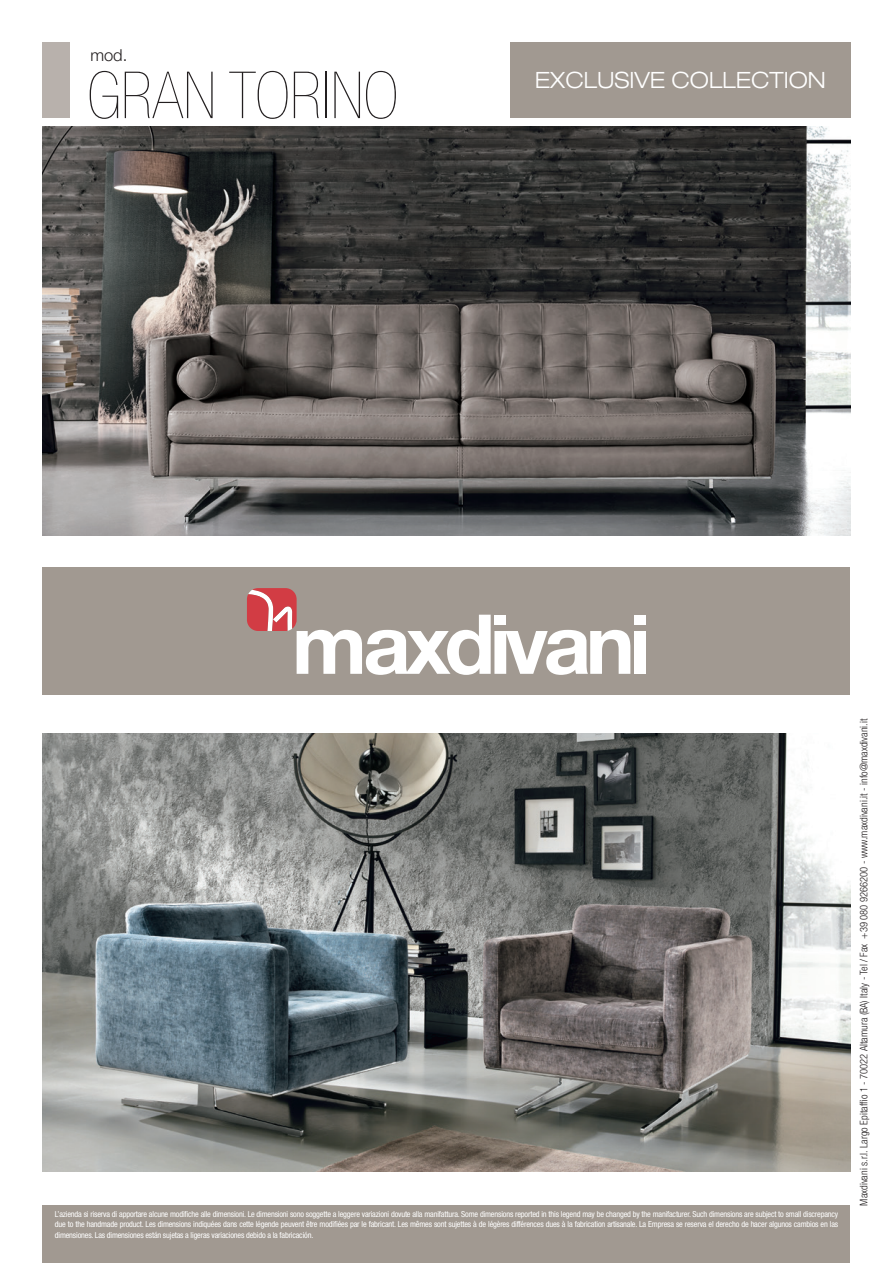
<style>
.page{position:relative;width:893px;height:1263px;background:#fff}
.page>*{position:absolute;margin:0;border:0;box-sizing:border-box;transform-origin:0 0}
.t1{font:200 condensed 65.1px "Helvetica Neue LT Std";color:#231f20}
.t2{font:300 expanded 22.5px "Helvetica Neue LT Std";color:#fff}
.t3{font:300 16.5px "Helvetica Neue LT Std";color:#231f20}
.t4{font:300 condensed 10.5px "Helvetica Neue LT Std";color:#231f20}
.t5{font:condensed 8.25px/10.5px "Helvetica Neue LT Std";letter-spacing:-.02em;color:#fff;text-align:justify}
</style>
<div class="page">
<div style="left:43px;top:568px;width:807px;height:127px;background:#a19991"></div>
<div style="left:43px;top:43px;width:27px;height:75px;background:#b8b1ac"></div>
<div style="left:43px;top:1205px;width:807px;height:58px;background:#a19991"></div>
<div style="left:510px;top:42px;width:340px;height:76px;background:#a19991"></div>
<img style="left:43px;top:127px;width:807px;height:408px">
<img style="left:43px;top:734px;width:807px;height:438px">
<div style="left:634px;top:631px;width:12px;height:43px;background:#fff"></div>
<div style="left:634px;top:615px;width:12px;height:9px;background:#fff"></div>
<svg style="left:247px;top:588px;width:383px;height:87px"></svg>
<h3 class="t3" style="left:90px;top:45px;width:38px">mod.</h3>
<h1 class="t1" style="left:87px;top:60px;width:313px">GRAN TORINO</h1>
<h2 class="t2" style="left:535px;top:67px;width:292px">EXCLUSIVE COLLECTION</h2>
<p class="t5" style="left:55px;top:1208px;width:785px">L’azienda si riserva di apportare alcune modifiche alle dimensioni. Le dimensioni sono soggette a leggere variazioni dovute alla manifattura. Some dimensions reported in this legend may be changed by the manifacturer. Such dimensions are subject to small discrepancy due to the handmade product. Les dimensions indiquées dans cette légende peuvent être modifiées par le fabricant. Les mêmes sont sujettes à de légères différences dues à la fabrication artisanale. La Empresa se reserva el derecho de hacer algunos cambios en las dimensiones. Las dimensiones están sujetas a ligeras variaciones debido a la fabricación.</p>
<p class="t4" style="left:858px;top:1205px;width:488px;rotate:-90deg">Maxdivani s.r.l. Largo Epitaffio 1 - 70022 Altamura (BA) Italy - Tel / Fax +39 080 9266200 - www.maxdivani.it - info@maxdivani.it</p>
</div>
